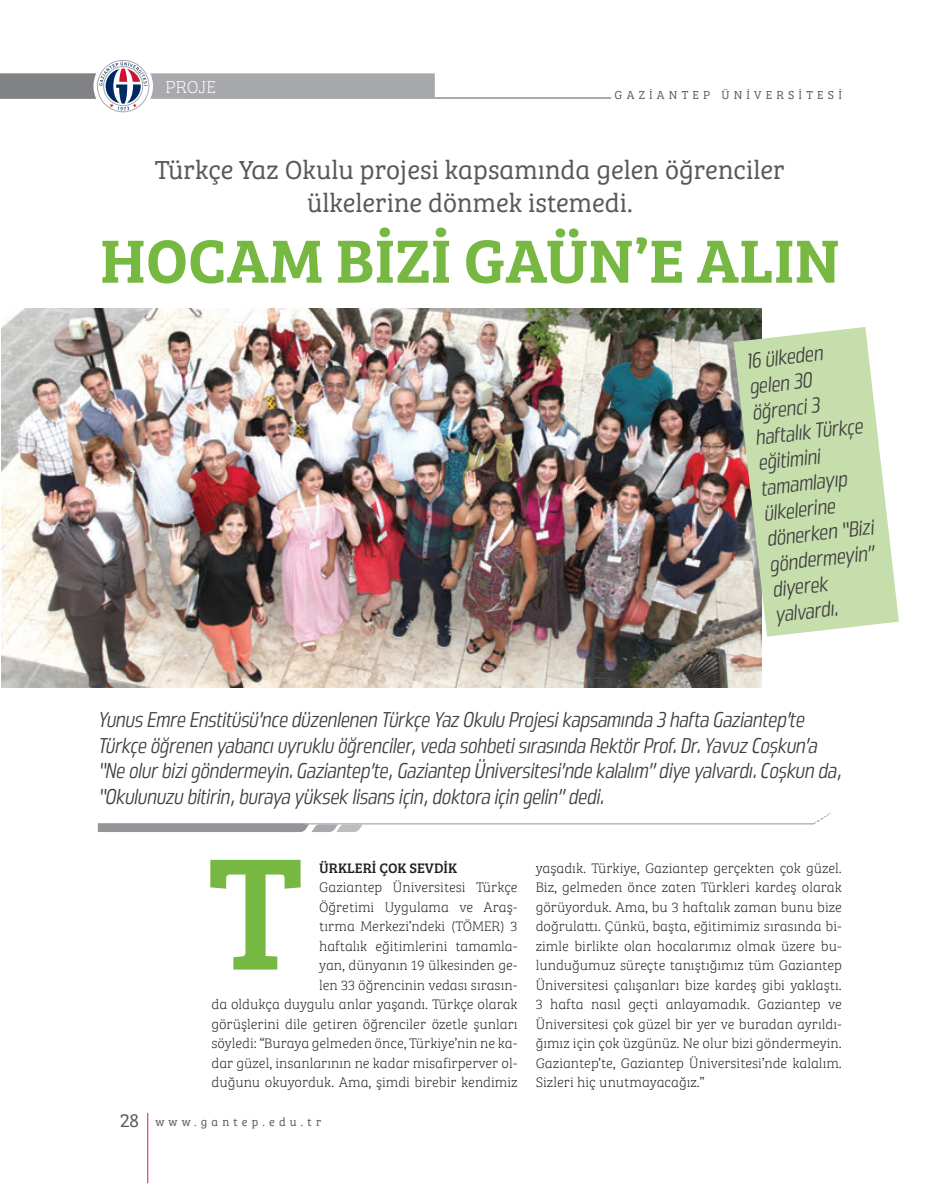
<style>
.page{position:relative;width:927px;height:1195px;background:#fff}
.page>*{position:absolute;margin:0;border:0;box-sizing:border-box;transform-origin:0 0}
.t1{font:165px "Bree Serif";color:#76b842}
.t2{font:600 63px "Bree Serif";color:#76b842}
.t3{font:300 27px/33px "Bree Serif";color:#57585a;text-align:center}
.t4{font:italic 21px/25.5px "Great Escape Narrow Lt";color:#3e3e3f}
.t5{font:100 18px "Bree Serif";letter-spacing:-.01em;color:#fff}
.t6{font:100 14.25px/19.5px "Bree Serif";color:#231f20;text-align:right}
.t7{font:14.25px "Bree Serif";color:#231f20}
.t8{font:300 12px "Bree Serif";letter-spacing:.35em;color:#57585a}
.s1{font-size:19.5px}
</style>
<div class="page">
<hr style="left:147px;top:1113px;width:1px;height:70px;background:#da2128">
<hr style="left:185px;top:98px;width:426px;height:1px;background:#57585a">
<svg style="left:0;top:60px;width:435px;height:52px"></svg>
<img style="left:1px;top:308px;width:760px;height:379px">
<svg style="left:97px;top:813px;width:734px;height:19px"></svg>
<svg style="left:733px;top:327px;width:166px;height:310px;background:#c8d7b1"></svg>
<p class="t5" style="left:165px;top:74px;width:52px">PROJE</p>
<p class="t8" style="left:615px;top:86px;width:229px">GAZİANTEP ÜNİVERSİTESİ</p>
<h3 class="t3" style="left:155px;top:152px;width:631px">Türkçe Yaz Okulu projesi kapsamında gelen öğrenciler ülkelerine dönmek istemedi.</h3>
<h2 class="t2" style="left:100px;top:213px;width:741px">HOCAM BİZİ GAÜN’E ALIN</h2>
<h3 class="t4" style="left:745px;top:349px;width:110px;rotate:-6deg">16 ülkeden gelen 30 öğrenci 3 haftalık Türkçe eğitimini tamamlayıp ülkelerine dönerken “Bizi göndermeyin” diyerek yalvardı.</h3>
<p class="t4" style="left:98px;top:707px;width:745px">Yunus Emre Enstitüsü’nce düzenlenen Türkçe Yaz Okulu Projesi kapsamında 3 hafta Gaziantep’te Türkçe öğrenen yabancı uyruklu öğrenciler, veda sohbeti sırasında Rektör Prof. Dr. Yavuz Coşkun’a “Ne olur bizi göndermeyin. Gaziantep’te, Gaziantep Üniversitesi’nde kalalım” diye yalvardı. Coşkun da, “Okulunuzu bitirin, buraya yüksek lisans için, doktora için gelin” dedi.</p>
<h1 class="t1" style="left:207px;top:789px;width:97px">T</h1>
<p class="t7" style="left:319px;top:857px;width:140px">ÜRKLERİ ÇOK SEVDİK</p>
<p class="t6" style="left:211px;top:877px;width:308px">Gaziantep Üniversitesi Türkçe<br>Öğretimi Uygulama ve Araş-<br>tırma Merkezi’ndeki (TÖMER) 3<br>haftalık eğitimlerini tamamla-<br>yan, dünyanın 19 ülkesinden ge-<br>len 33 öğrencinin vedası sırasın-<br>da oldukça duygulu anlar yaşandı. Türkçe olarak görüşlerini dile getiren öğrenciler özetle şunları söyledi: “Buraya gelmeden önce, Türkiye’nin ne ka&shy;dar güzel, insanlarının ne kadar misafirperver ol&shy;duğunu okuyorduk. Ama, şimdi birebir kendimiz</p>
<p class="t8" style="left:120px;top:1113px;width:203px"><span class="s1">28</span> www.gantep.edu.tr</p>
<p class="t6" style="left:536px;top:857px;width:308px;text-align:justify">yaşadık. Türkiye, Gaziantep gerçekten çok güzel.<br>Biz, gelmeden önce zaten Türkleri kardeş olarak görüyorduk. Ama, bu 3 haftalık zaman bunu bize doğrulattı. Çünkü, başta, eğitimimiz sırasında bi&shy;zimle birlikte olan hocalarımız olmak üzere bu&shy;lunduğumuz süreçte tanıştığımız tüm Gaziantep Üniversitesi çalışanları bize kardeş gibi yaklaştı.<br>3 hafta nasıl geçti anlayamadık. Gaziantep ve Üniversitesi çok güzel bir yer ve buradan ayrıldı&shy;ğımız için çok üzgünüz. Ne olur bizi göndermeyin.<br>Gaziantep’te, Gaziantep Üniversitesi’nde kalalım.<br>Sizleri hiç unutmayacağız.”</p>
</div>
